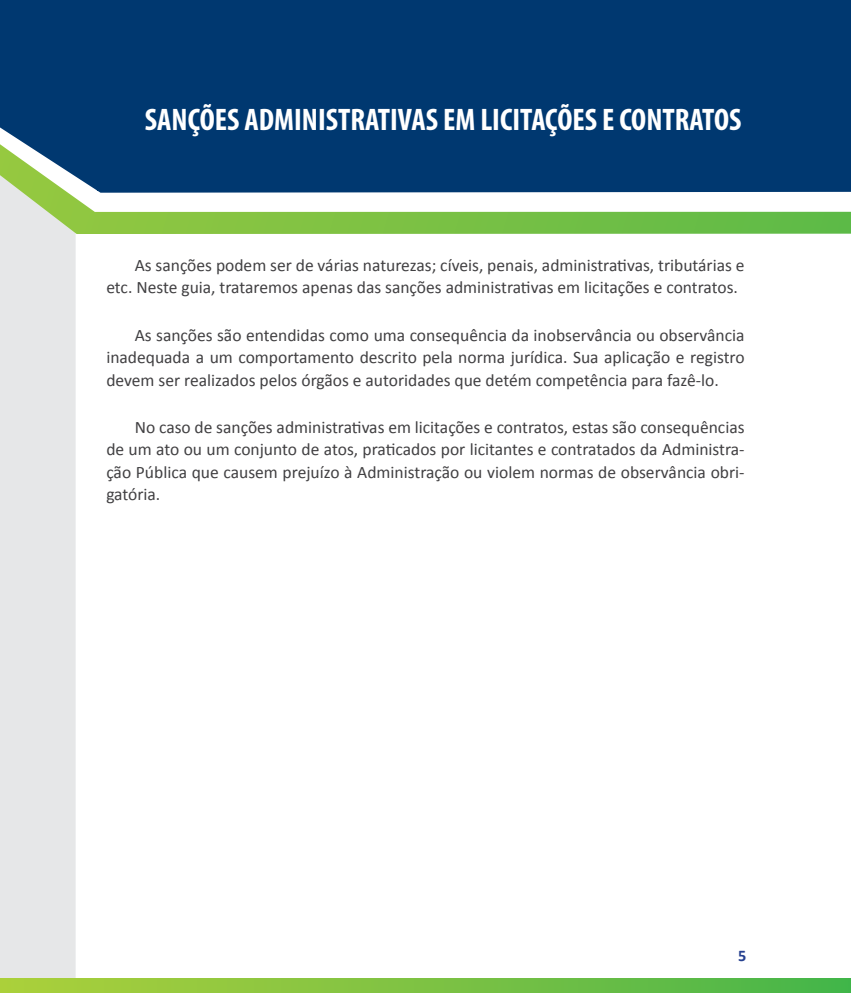
<style>
.page{position:relative;width:851px;height:993px;background:#fff}
.page>*{position:absolute;margin:0;border:0;box-sizing:border-box;transform-origin:0 0}
.t1{font:700 condensed 31.25px "Myriad Pro";color:#fff}
.t2{font:17.5px/22.5px "Calibri";color:#414042;text-align:justify}
.t3{font:700 16.25px "Calibri";color:#25408f}
</style>
<div class="page">
<div style="left:0;top:234px;width:76px;height:744px;background:#e6e7e8"></div>
<svg style="left:4px;top:212px;width:846px;height:22px;background:#80c350"></svg>
<svg style="left:4px;top:193px;width:846px;height:19px"></svg>
<svg style="left:1px;top:0;width:849px;height:193px;background:#2b5c7e"></svg>
<div style="left:98px;top:0;width:752px;height:191px;background:#003870"></div>
<svg style="left:0;top:0;width:1px;height:324px"></svg>
<img style="left:0;top:125px;width:4px;height:176px">
<svg style="left:0;top:978px;width:850px;height:14px;background:#7bc242"></svg>
<div style="left:0;top:73px;width:51px;height:52px;background:#003870"></div>
<h1 class="t1" style="left:145px;top:100px;width:598px">SANÇÕES ADMINISTRATIVAS EM LICITAÇÕES E CONTRATOS</h1>
<p class="t2" style="left:106px;top:253px;width:639px;text-indent:28px">As sanções podem ser de várias naturezas; cíveis, penais, administrativas, tributárias e etc. Neste guia, trataremos apenas das sanções administrativas em licitações e contratos.</p>
<p class="t2" style="left:106px;top:323px;width:639px;text-indent:28px">As sanções são entendidas como uma consequência da inobservância ou observância inadequada a um comportamento descrito pela norma jurídica. Sua aplicação e registro devem ser realizados pelos órgãos e autoridades que detém competência para fazê-lo.</p>
<p class="t2" style="left:106px;top:416px;width:639px;text-indent:28px">No caso de sanções administrativas em licitações e contratos, estas são consequências de um ato ou um conjunto de atos, praticados por licitantes e contratados da Administra&shy;ção Pública que causem prejuízo à Administração ou violem normas de observância obri&shy;gatória.</p>
<p class="t3" style="left:738px;top:944px;width:10px">5</p>
</div>
